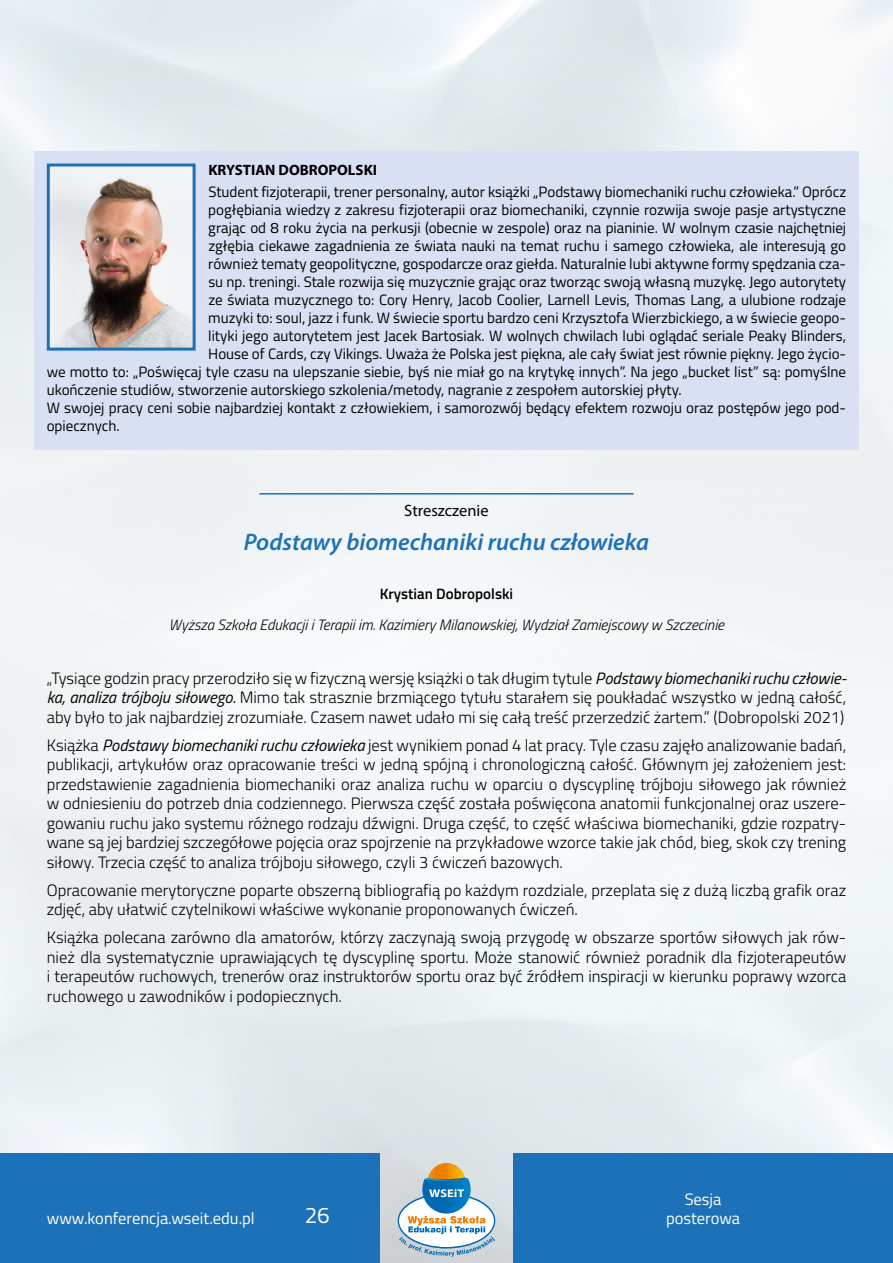
<style>
.page{position:relative;width:893px;height:1263px;background:#fff}
.page>*{position:absolute;margin:0;border:0;box-sizing:border-box;transform-origin:0 0}
.t1{font:italic 600 24px "Myriad Pro";color:#1d71b8}
.t2{font:22.5px "Titillium Web";color:#fff}
.t3{font:300 16.5px/19.5px "Titillium Web";color:#000;text-align:justify}
.t4{font:16.5px/19.8px "Titillium Web";color:#fff;text-align:center}
.t5{font:16.5px "Myriad Pro";color:#000}
.t6{font:15px "Titillium Web";color:#000}
.t7{font:italic 300 15px "Titillium Web";color:#000}
.t8{font:700 15px "Myriad Pro";color:#000}
.t9{font:600 15px "Titillium Web";color:#000}
.s1{font-weight:400;font-style:italic}
</style>
<div class="page">
<img style="left:0;top:0;width:893px;height:1263px">
<div style="left:513px;top:1154px;width:380px;height:109px;background:#1d71b8"></div>
<div style="left:0;top:1154px;width:380px;height:109px;background:#1d71b8"></div>
<svg style="left:398px;top:1163px;width:97px;height:94px"></svg>
<div style="left:34px;top:151px;width:825px;height:40px;background:#dae0f3"></div>
<div style="left:34px;top:167px;width:825px;height:247px;background:#dae0f3"></div>
<div style="left:34px;top:383px;width:825px;height:67px;background:#dae0f3"></div>
<hr style="left:259px;top:493px;width:375px;height:2px;background:#1d71b8">
<img style="left:51px;top:167px;width:141px;height:180px">
<div style="left:47px;top:163px;width:149px;height:188px;border:3px solid #1d71b8"></div>
<p class="t8" style="left:208px;top:160px;width:170px">KRYSTIAN DOBROPOLSKI</p>
<p class="t6" style="left:208px;top:181px;width:639px">Student fizjoterapii, trener personalny, autor książki „Podstawy biomechaniki ruchu człowieka.” Oprócz</p>
<p class="t6" style="left:208px;top:199px;width:639px">pogłębiania wiedzy z zakresu fizjoterapii oraz biomechaniki, czynnie rozwija swoje pasje artystyczne</p>
<p class="t6" style="left:208px;top:217px;width:639px">grając od 8 roku życia na perkusji (obecnie w zespole) oraz na pianinie. W wolnym czasie najchętniej</p>
<p class="t6" style="left:208px;top:235px;width:639px">zgłębia ciekawe zagadnienia ze świata nauki na temat ruchu i samego człowieka, ale interesują go</p>
<p class="t6" style="left:208px;top:253px;width:639px">również tematy geopolityczne, gospodarcze oraz giełda. Naturalnie lubi aktywne formy spędzania cza-</p>
<p class="t6" style="left:208px;top:271px;width:639px">su np. treningi. Stale rozwija się muzycznie grając oraz tworząc swoją własną muzykę. Jego autorytety</p>
<p class="t6" style="left:208px;top:289px;width:639px">ze świata muzycznego to: Cory Henry, Jacob Coolier, Larnell Levis, Thomas Lang, a ulubione rodzaje</p>
<p class="t6" style="left:208px;top:307px;width:639px">muzyki to: soul, jazz i funk. W świecie sportu bardzo ceni Krzysztofa Wierzbickiego, a w świecie geopo-</p>
<p class="t6" style="left:208px;top:325px;width:639px">lityki jego autorytetem jest Jacek Bartosiak. W wolnych chwilach lubi oglądać seriale Peaky Blinders,</p>
<p class="t6" style="left:208px;top:343px;width:639px">House of Cards, czy Vikings. Uważa że Polska jest piękna, ale cały świat jest równie piękny. Jego życio-</p>
<p class="t6" style="left:47px;top:361px;width:801px">we motto to: „Poświęcaj tyle czasu na ulepszanie siebie, byś nie miał go na krytykę innych”. Na jego „bucket list” są: pomyślne</p>
<p class="t6" style="left:47px;top:379px;width:637px">ukończenie studiów, stworzenie autorskiego szkolenia/metody, nagranie z zespołem autorskiej płyty.</p>
<p class="t6" style="left:47px;top:397px;width:801px">W swojej pracy ceni sobie najbardziej kontakt z człowiekiem, i samorozwój będący efektem rozwoju oraz postępów jego pod-</p>
<p class="t6" style="left:47px;top:415px;width:74px">opiecznych.</p>
<p class="t5" style="left:404px;top:500px;width:86px">Streszczenie</p>
<h1 class="t1" style="left:244px;top:527px;width:407px">Podstawy biomechaniki ruchu człowieka</h1>
<p class="t9" style="left:380px;top:583px;width:135px">Krystian Dobropolski</p>
<p class="t7" style="left:169px;top:614px;width:557px">Wyższa Szkoła Edukacji i Terapii im. Kazimiery Milanowskiej, Wydział Zamiejscowy w Szczecinie</p>
<p class="t3" style="left:47px;top:667px;width:801px">„Tysiące godzin pracy przerodziło się w fizyczną wersję książki o tak długim tytule <span class="s1">Podstawy biomechaniki ruchu człowie&shy;ka, analiza trójboju siłowego.</span> Mimo tak strasznie brzmiącego tytułu starałem się poukładać wszystko w jedną całość, aby było to jak najbardziej zrozumiałe. Czasem nawet udało mi się całą treść przerzedzić żartem.” (Dobropolski 2021)</p>
<p class="t3" style="left:47px;top:734px;width:801px">Książka <span class="s1">Podstawy biomechaniki ruchu człowieka</span> jest wynikiem ponad 4 lat pracy. Tyle czasu zajęło analizowanie badań, publikacji, artykułów oraz opracowanie treści w jedną spójną i chronologiczną całość. Głównym jej założeniem jest: przedstawienie zagadnienia biomechaniki oraz analiza ruchu w oparciu o dyscyplinę trójboju siłowego jak również w odniesieniu do potrzeb dnia codziennego. Pierwsza część została poświęcona anatomii funkcjonalnej oraz uszere&shy;gowaniu ruchu jako systemu różnego rodzaju dźwigni. Druga część, to część właściwa biomechaniki, gdzie rozpatry&shy;wane są jej bardziej szczegółowe pojęcia oraz spojrzenie na przykładowe wzorce takie jak chód, bieg, skok czy trening siłowy. Trzecia część to analiza trójboju siłowego, czyli 3 ćwiczeń bazowych.</p>
<p class="t3" style="left:47px;top:879px;width:801px">Opracowanie merytoryczne poparte obszerną bibliografią po każdym rozdziale, przeplata się z dużą liczbą grafik oraz zdjęć, aby ułatwić czytelnikowi właściwe wykonanie proponowanych ćwiczeń.</p>
<p class="t3" style="left:47px;top:927px;width:801px">Książka polecana zarówno dla amatorów, którzy zaczynają swoją przygodę w obszarze sportów siłowych jak rów&shy;nież dla systematycznie uprawiających tę dyscyplinę sportu. Może stanowić również poradnik dla fizjoterapeutów i terapeutów ruchowych, trenerów oraz instruktorów sportu oraz być źródłem inspiracji w kierunku poprawy wzorca ruchowego u zawodników i podopiecznych.</p>
<p class="t4" style="left:47px;top:1208px;width:210px">www.konferencja.wseit.edu.pl</p>
<h2 class="t2" style="left:305px;top:1199px;width:27px">26</h2>
<p class="t4" style="left:666px;top:1188px;width:76px">Sesja posterowa</p>
</div>
